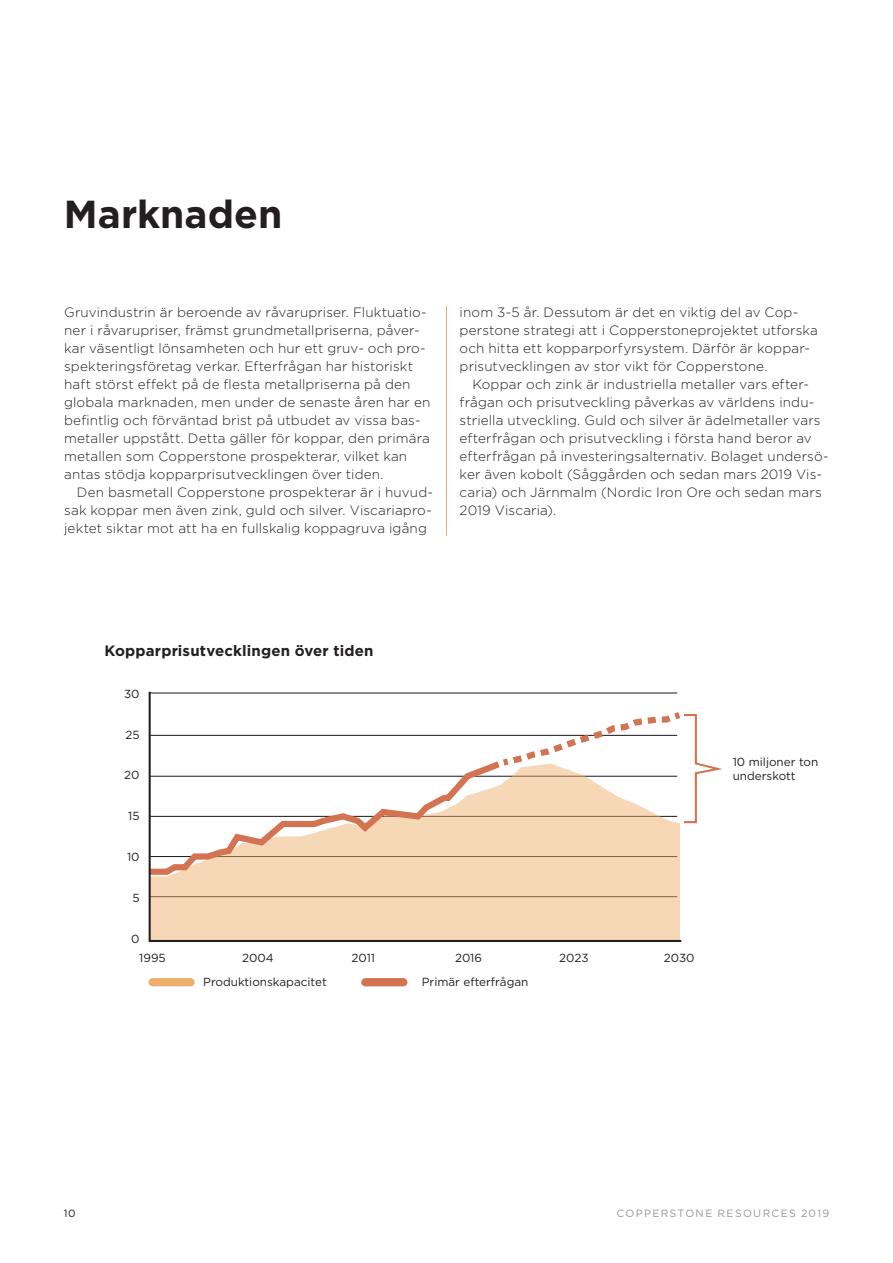
<style>
.page{position:relative;width:893px;height:1263px;background:#fff}
.page>*{position:absolute;margin:0;border:0;box-sizing:border-box;transform-origin:0 0}
.RUBRIK_26{font:700 39px "Gotham HTF";color:#231f20}
.MELLIS_1{font:700 15px "Gotham HTF";letter-spacing:.01em;color:#231f20}
.BRÖD_2{font:300 13.5px/18px "Gotham HTF";letter-spacing:.01em;color:#231f20}
.Bröd1{font:300 13.5px/18px "Gotham HTF";letter-spacing:.01em;color:#231f20}
.t1{font:11.7px/14.1px "Gotham HTF";color:#231f20}
.t2{font:10.5px "Gotham HTF";letter-spacing:.125em;color:#939598}
.t3{font:10.5px "Gotham HTF";color:#231f20}
</style>
<div class="page">
<hr style="left:446px;top:306px;width:1px;height:230px;background:#eeaf6c">
<div style="left:152px;top:978px;width:39px;height:8px;background:#eeaf6c"></div>
<div style="left:365px;top:978px;width:38px;height:8px;background:#d37352"></div>
<svg style="left:684px;top:714px;width:38px;height:110px"></svg>
<svg style="left:148px;top:691px;width:534px;height:251px"></svg>
<p class="RUBRIK_26" style="left:64px;top:191px;width:220px">Marknaden</p>
<p class="Bröd1" style="left:64px;top:303px;width:368px">Gruvindustrin är beroende av råvarupriser. Fluktuatio&shy;ner i råvarupriser, främst grundmetallpriserna, påver&shy;kar väsentligt lönsamheten och hur ett gruv- och pro&shy;spekteringsföretag verkar. Efterfrågan har historiskt haft störst effekt på de flesta metallpriserna på den globala marknaden, men under de senaste åren har en befintlig och förväntad brist på utbudet av vissa bas&shy;metaller uppstått. Detta gäller för koppar, den primära metallen som Copperstone prospekterar, vilket kan antas stödja kopparprisutvecklingen över tiden.</p>
<p class="BRÖD_2" style="left:64px;top:483px;width:370px;text-align:justify;text-indent:13px">Den basmetall Copperstone prospekterar är i huvud&shy;sak koppar men även zink, guld och silver. Viscariapro&shy;jektet siktar mot att ha en fullskalig koppagruva igång</p>
<p class="BRÖD_2" style="left:460px;top:303px;width:360px">inom 3-5 år. Dessutom är det en viktig del av Cop&shy;perstone strategi att i Copperstoneprojektet utforska och hitta ett kopparporfyrsystem. Därför är koppar&shy;prisutvecklingen av stor vikt för Copperstone.</p>
<p class="BRÖD_2" style="left:460px;top:375px;width:370px;text-indent:13px">Koppar och zink är industriella metaller vars efter&shy;frågan och prisutveckling påverkas av världens indu&shy;striella utveckling. Guld och silver är ädelmetaller vars efterfrågan och prisutveckling i första hand beror av efterfrågan på investeringsalternativ. Bolaget undersö&shy;ker även kobolt (Såggården och sedan mars 2019 Vis&shy;caria) och Järnmalm (Nordic Iron Ore och sedan mars 2019 Viscaria).</p>
<p class="MELLIS_1" style="left:105px;top:642px;width:270px">Kopparprisutvecklingen över tiden</p>
<p class="t1" style="left:124px;top:686px;width:17px">30</p>
<p class="t1" style="left:125px;top:727px;width:16px">25</p>
<p class="t1" style="left:124px;top:768px;width:17px">20</p>
<p class="t1" style="left:128px;top:809px;width:13px">15</p>
<p class="t1" style="left:127px;top:850px;width:14px">10</p>
<p class="t1" style="left:132px;top:891px;width:9px">5</p>
<p class="t1" style="left:139px;top:929px;width:28px;line-height:19.2px;text-indent:-8px">0<br>1995</p>
<p class="t1" style="left:733px;top:755px;width:87px">10 miljoner ton underskott</p>
<p class="t1" style="left:242px;top:951px;width:33px">2004</p>
<p class="t1" style="left:351px;top:951px;width:25px">2011</p>
<p class="t1" style="left:455px;top:951px;width:29px">2016</p>
<p class="t1" style="left:559px;top:951px;width:31px">2023</p>
<p class="t1" style="left:664px;top:951px;width:32px">2030</p>
<p class="t1" style="left:203px;top:974px;width:125px">Produktionskapacitet</p>
<p class="t1" style="left:422px;top:974px;width:108px">Primär efterfrågan</p>
<p class="t3" style="left:64px;top:1207px;width:13px">10</p>
<p class="t2" style="left:617px;top:1207px;width:214px">COPPERSTONE RESOURCES 2019</p>
</div>
